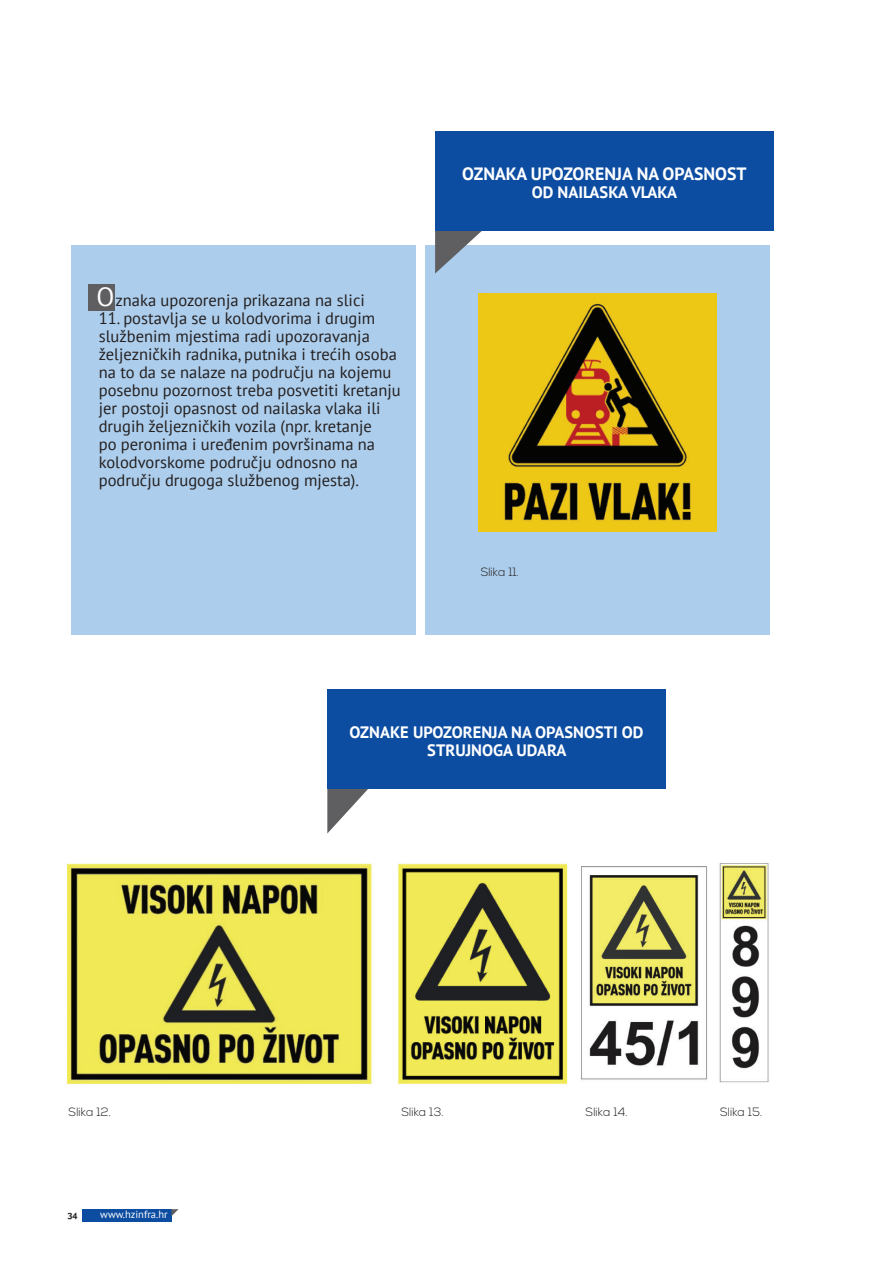
<style>
.page{position:relative;width:893px;height:1263px;background:#fff}
.page>*{position:absolute;margin:0;border:0;box-sizing:border-box;transform-origin:0 0}
.t1{font:26.25px "PT Sans";color:#fff}
.t2{font:700 17.85px "PT Sans";color:#fff}
.t3{font:16.5px/18px "PT Sans";color:#231f20}
.t4{font:700 16.5px/18px "PT Sans";color:#fff;text-align:center}
.t5{font:300 12px "Nexa";color:#231f20}
.t6{font:10.5px "PT Sans";color:#fff}
.t7{font:700 9px "Raleway";color:#231f20}
</style>
<div class="page">
<div style="left:72px;top:245px;width:344px;height:390px;background:#accdeb"></div>
<img style="left:67px;top:863px;width:702px;height:221px">
<div style="left:425px;top:245px;width:345px;height:390px;background:#accdeb"></div>
<svg style="left:435px;top:231px;width:47px;height:43px"></svg>
<div style="left:435px;top:131px;width:338px;height:100px;background:#0d4da1"></div>
<img style="left:478px;top:293px;width:239px;height:238px">
<svg style="left:327px;top:789px;width:41px;height:44px"></svg>
<div style="left:327px;top:689px;width:338px;height:100px;background:#0d4da1"></div>
<div style="left:88px;top:284px;width:27px;height:26px;background:#5f5f62"></div>
<div style="left:82px;top:1209px;width:89px;height:12px;background:#0d4da1"></div>
<svg style="left:171px;top:1209px;width:8px;height:7px"></svg>
<h1 class="t1" style="left:96px;top:280px;width:19px">O</h1>
<p class="t3" style="left:116px;top:291px;width:251px">znaka upozorenja prikazana na slici</p>
<p class="t3" style="left:99px;top:309px;width:303px">11. postavlja se u kolodvorima i drugim službenim mjestima radi upozoravanja željezničkih radnika, putnika i trećih osoba na to da se nalaze na području na kojemu posebnu pozornost treba posvetiti kretanju jer postoji opasnost od nailaska vlaka ili drugih željezničkih vozila (npr. kretanje<br>po peronima i uređenim površinama na kolodvorskome području odnosno na području drugoga službenog mjesta).</p>
<p class="t2" style="left:462px;top:162px;width:286px">OZNAKA UPOZORENJA NA OPASNOST</p>
<p class="t4" style="left:532px;top:183px;width:147px">OD NAILASKA VLAKA</p>
<p class="t5" style="left:481px;top:565px;width:40px">Slika 11.</p>
<p class="t4" style="left:350px;top:723px;width:295px">OZNAKE UPOZORENJA NA OPASNOSTI OD<br>STRUJNOGA UDARA</p>
<p class="t5" style="left:69px;top:1105px;width:44px">Slika 12.</p>
<p class="t5" style="left:401px;top:1105px;width:44px">Slika 13.</p>
<p class="t5" style="left:586px;top:1105px;width:44px">Slika 14.</p>
<p class="t5" style="left:720px;top:1105px;width:44px">Slika 15.</p>
<p class="t7" style="left:67px;top:1209px;width:12px">34</p>
<p class="t6" style="left:100px;top:1208px;width:69px">www.hzinfra.hr</p>
</div>
